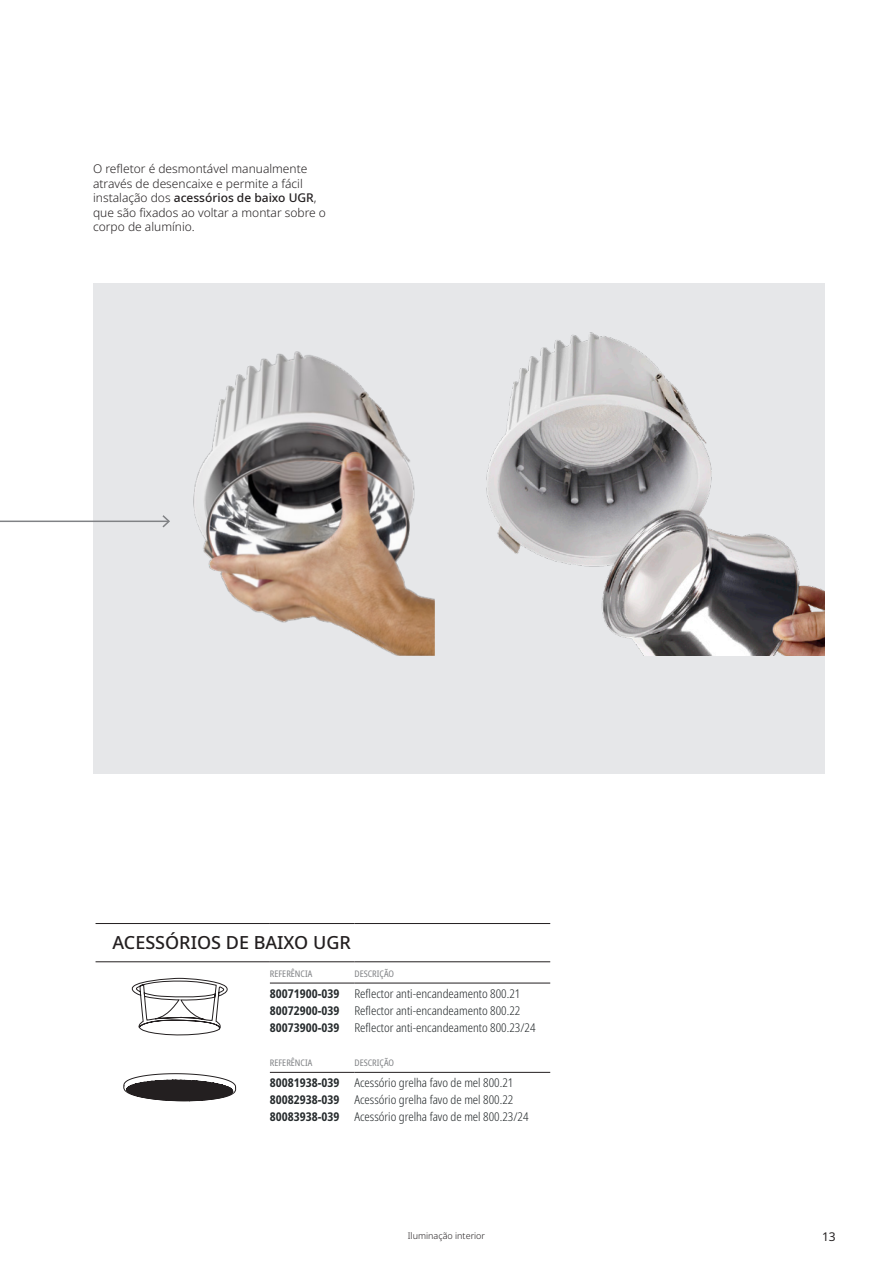
<style>
.page{position:relative;width:893px;height:1263px;background:#fff}
.page>*{position:absolute;margin:0;border:0;box-sizing:border-box;transform-origin:0 0}
.Titulo_Familia{font:500 18px "Noto Sans";color:#231f20}
.Descripción{font:300 condensed 12px "Noto Sans";color:#262b2d}
.Texto{font:300 12px/14.4px "Noto Sans";color:#231f20}
.Referencia{font:700 condensed 12px "Noto Sans";color:#262b2d}
.t1{font:12px "Noto Sans";color:#231f20}
.Info_tabla{font:condensed 9px "Noto Sans";color:#808285}
.t2{font:300 9px "Noto Sans";color:#231f20}
.s1{font-weight:500}
</style>
<div class="page">
<div style="left:93px;top:283px;width:732px;height:490px;background:#e6e7e9"></div>
<svg style="left:96px;top:962px;width:454px;height:140px"></svg>
<hr style="left:270px;top:961px;width:84px;height:1px;background:#231f20">
<hr style="left:354px;top:961px;width:196px;height:1px;background:#231f20">
<hr style="left:354px;top:983px;width:196px;height:1px;background:#231f20">
<hr style="left:354px;top:1072px;width:196px;height:1px;background:#231f20">
<hr style="left:96px;top:961px;width:174px;height:1px;background:#231f20">
<hr style="left:96px;top:923px;width:174px;height:1px;background:#231f20">
<hr style="left:270px;top:923px;width:84px;height:1px;background:#231f20">
<hr style="left:354px;top:923px;width:196px;height:1px;background:#231f20">
<hr style="left:270px;top:983px;width:84px;height:1px;background:#231f20">
<hr style="left:270px;top:1072px;width:84px;height:1px;background:#231f20">
<svg style="left:126px;top:978px;width:103px;height:60px"></svg>
<svg style="left:124px;top:1073px;width:112px;height:28px"></svg>
<img style="left:193px;top:351px;width:242px;height:305px">
<img style="left:486px;top:332px;width:339px;height:324px">
<hr style="left:0;top:520px;width:169px;height:2px;background:#808285">
<svg style="left:161px;top:515px;width:9px;height:13px"></svg>
<p class="Texto" style="left:93px;top:162px;width:234px">O refletor é desmontável manualmente através de desencaixe e permite a fácil instalação dos <span class="s1">acessórios de baixo UGR</span>, que são fixados ao voltar a montar sobre o corpo de alumínio.</p>
<p class="Titulo_Familia" style="left:113px;top:930px;width:240px">ACESSÓRIOS DE BAIXO UGR</p>
<p class="Info_tabla" style="left:270px;top:968px;width:44px">REFERÊNCIA</p>
<p class="Info_tabla" style="left:354px;top:968px;width:41px">DESCRIÇÃO</p>
<p class="Referencia" style="left:270px;top:985px;width:71px">80071900-039</p>
<p class="Descripción" style="left:354px;top:985px;width:167px">Reflector anti-encandeamento 800.21</p>
<p class="Referencia" style="left:270px;top:1002px;width:71px">80072900-039</p>
<p class="Descripción" style="left:354px;top:1002px;width:167px">Reflector anti-encandeamento 800.22</p>
<p class="Referencia" style="left:270px;top:1019px;width:71px">80073900-039</p>
<p class="Descripción" style="left:354px;top:1019px;width:183px">Reflector anti-encandeamento 800.23/24</p>
<p class="Info_tabla" style="left:270px;top:1057px;width:44px">REFERÊNCIA</p>
<p class="Info_tabla" style="left:354px;top:1057px;width:41px">DESCRIÇÃO</p>
<p class="Referencia" style="left:270px;top:1074px;width:71px">80081938-039</p>
<p class="Descripción" style="left:354px;top:1074px;width:160px">Acessório grelha favo de mel 800.21</p>
<p class="Referencia" style="left:270px;top:1091px;width:71px">80082938-039</p>
<p class="Descripción" style="left:354px;top:1091px;width:160px">Acessório grelha favo de mel 800.22</p>
<p class="Referencia" style="left:270px;top:1108px;width:71px">80083938-039</p>
<p class="Descripción" style="left:354px;top:1108px;width:176px">Acessório grelha favo de mel 800.23/24</p>
<p class="t2" style="left:408px;top:1230px;width:79px">Iluminação interior</p>
<p class="t1" style="left:822px;top:1228px;width:15px">13</p>
</div>
